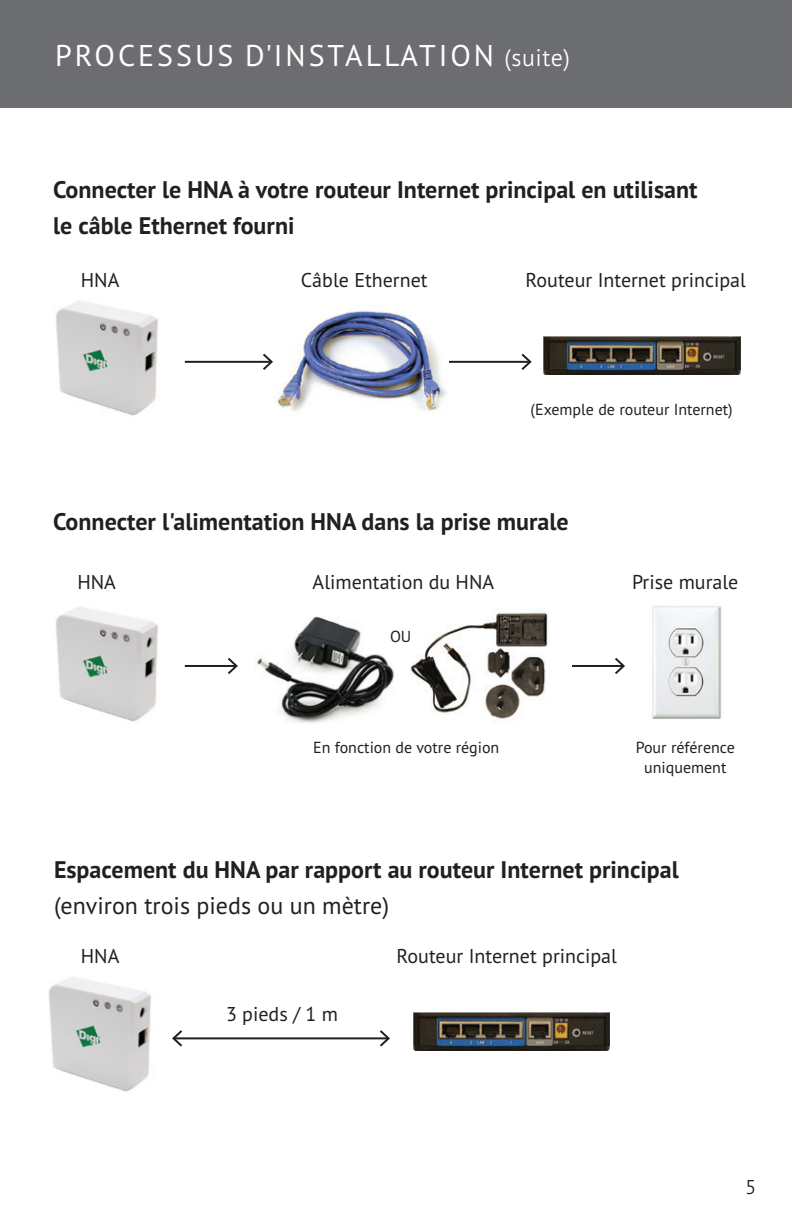
<style>
.page{position:relative;width:792px;height:1224px;background:#fff}
.page>*{position:absolute;margin:0;border:0;box-sizing:border-box;transform-origin:0 0}
.t1{font:30px "PT Sans Pro";letter-spacing:.1em;color:#fff}
.t2{font:700 24px/36px "PT Sans Pro";color:#231f20}
.t3{font:24px "PT Sans Pro";color:#231f20}
.t4{font:20px "PT Sans Pro";color:#231f20}
.t5{font:300 20px "PT Sans Pro";color:#231f20}
.t6{font:16px/20px "PT Sans Pro";color:#231f20;text-align:center}
.s1{font-weight:300;font-size:24px}
</style>
<div class="page">
<img style="left:413px;top:1013px;width:197px;height:37px">
<img style="left:544px;top:337px;width:196px;height:37px">
<div style="left:0;top:0;width:792px;height:108px;background:#6c6d70"></div>
<img style="left:48px;top:977px;width:103px;height:115px">
<hr style="left:174px;top:1037px;width:215px;height:2px;background:#231f20">
<svg style="left:172px;top:1030px;width:12px;height:17px"></svg>
<svg style="left:378px;top:1030px;width:12px;height:17px"></svg>
<img style="left:55px;top:301px;width:103px;height:115px">
<img style="left:55px;top:607px;width:103px;height:115px">
<img style="left:276px;top:311px;width:173px;height:101px">
<img style="left:257px;top:616px;width:137px;height:107px">
<img style="left:411px;top:612px;width:137px;height:107px">
<img style="left:652px;top:605px;width:70px;height:114px">
<hr style="left:185px;top:361px;width:87px;height:2px;background:#231f20">
<svg style="left:261px;top:353px;width:12px;height:17px"></svg>
<hr style="left:443px;top:361px;width:87px;height:2px;background:#231f20">
<svg style="left:519px;top:353px;width:13px;height:17px"></svg>
<hr style="left:185px;top:665px;width:51px;height:2px;background:#231f20">
<svg style="left:227px;top:658px;width:11px;height:16px"></svg>
<hr style="left:572px;top:665px;width:52px;height:2px;background:#231f20">
<svg style="left:615px;top:658px;width:10px;height:16px"></svg>
<p class="t1" style="left:55px;top:36px;width:516px">PROCESSUS D'INSTALLATION <span class="s1">(suite)</span></p>
<p class="t2" style="left:53px;top:172px;width:646px">Connecter le HNA à votre routeur Internet principal en utilisant le câble Ethernet fourni</p>
<p class="t4" style="left:81px;top:267px;width:40px">HNA</p>
<p class="t4" style="left:301px;top:267px;width:128px">Câble Ethernet</p>
<p class="t4" style="left:526px;top:267px;width:222px">Routeur Internet principal</p>
<p class="t6" style="left:531px;top:399px;width:204px">(Exemple de routeur Internet)</p>
<p class="t2" style="left:53px;top:503px;width:517px">Connecter l'alimentation HNA dans la prise murale</p>
<p class="t4" style="left:77px;top:569px;width:40px">HNA</p>
<p class="t4" style="left:313px;top:569px;width:183px">Alimentation du HNA</p>
<p class="t6" style="left:390px;top:625px;width:23px">OU</p>
<p class="t6" style="left:313px;top:737px;width:188px">En fonction de votre région</p>
<p class="t4" style="left:632px;top:569px;width:108px">Prise murale</p>
<p class="t6" style="left:636px;top:737px;width:101px">Pour référence uniquement</p>
<p class="t2" style="left:54px;top:852px;width:626px">Espacement du HNA par rapport au routeur Internet principal</p>
<p class="t3" style="left:54px;top:890px;width:337px">(environ trois pieds ou un mètre)</p>
<p class="t4" style="left:81px;top:943px;width:40px">HNA</p>
<p class="t4" style="left:397px;top:943px;width:222px">Routeur Internet principal</p>
<p class="t4" style="left:226px;top:1001px;width:114px">3 pieds / 1 m</p>
<p class="t5" style="left:745px;top:1174px;width:12px">5</p>
</div>
